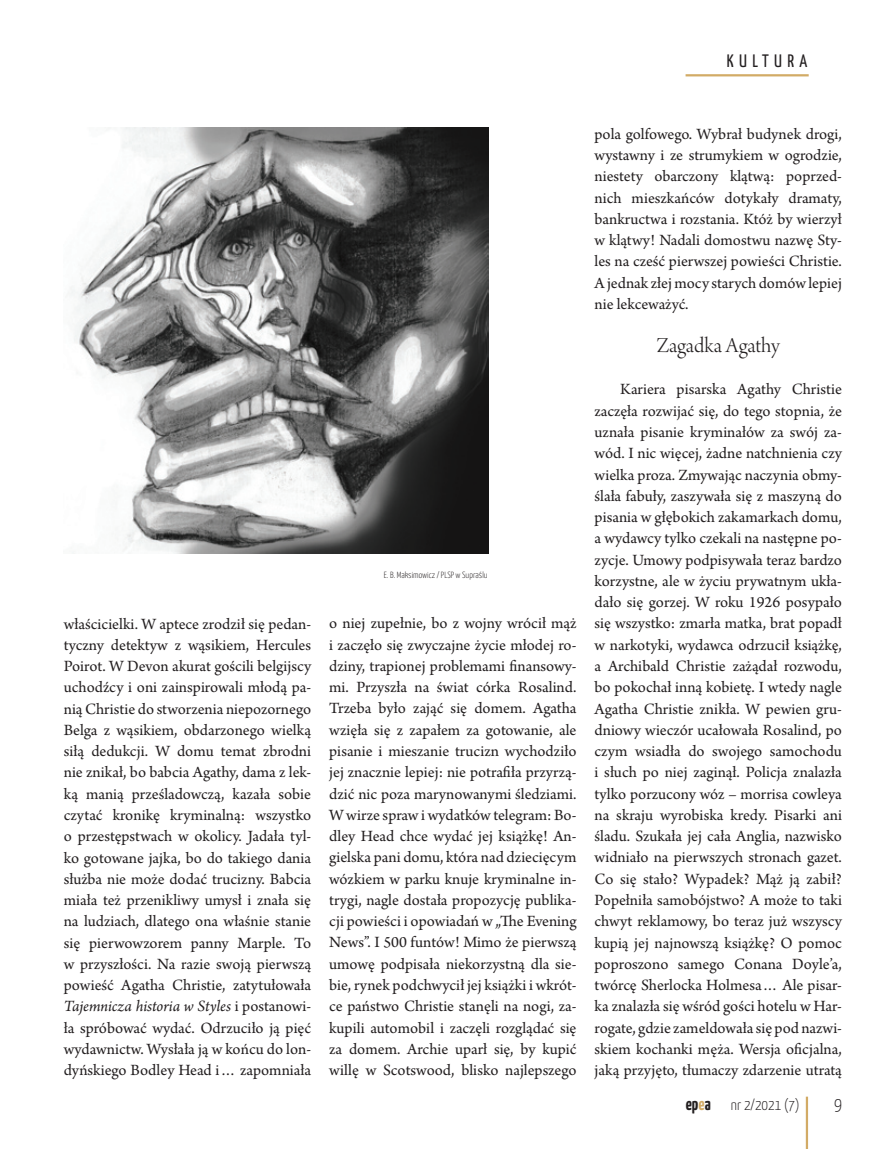
<style>
.page{position:relative;width:893px;height:1149px;background:#fff}
.page>*{position:absolute;margin:0;border:0;box-sizing:border-box;transform-origin:0 0}
.t1{font:22.5px "Arno Pro Light Display";letter-spacing:-.005em;color:#231f20}
.t2{font:18px "Yanone Kaffeesatz";letter-spacing:.3em;color:#231f20}
.t3{font:300 18px "Yanone Kaffeesatz";color:#231f20}
.t4{font:16.5px/21.3px "Arno Pro";color:#231f20;text-align:justify}
.t5{font:300 15px "Yanone Kaffeesatz";color:#231f20}
.t6{font:300 9px "Yanone Kaffeesatz";color:#231f20}
.s1{font-style:italic}
.s2{font-weight:700;font-size:18px}
.s3{font-weight:700;font-size:18px;color:#d2ab66}
</style>
<div class="page">
<hr style="left:806px;top:1096px;width:2px;height:52px;background:#d2ab66">
<hr style="left:686px;top:74px;width:123px;height:2px;background:#d2ab66">
<img style="left:70px;top:128px;width:419px;height:425px">
<p class="t2" style="left:727px;top:50px;width:82px">KULTURA</p>
<p class="t6" style="left:384px;top:569px;width:105px">E. B. Maksimowicz / PLSP w Supraślu</p>
<p class="t4" style="left:64px;top:613px;width:249px">właścicielki. W aptece zrodził się pedan&shy;tyczny detektyw z wąsikiem, Hercules Poirot. W Devon akurat gościli belgijscy uchodźcy i oni zainspirowali młodą pa&shy;nią Christie do stworzenia niepozornego Belga z wąsikiem, obdarzonego wielką siłą dedukcji. W domu temat zbrodni nie znikał, bo babcia Agathy, dama z lek&shy;ką manią prześladowczą, kazała sobie czytać kronikę kryminalną: wszystko o przestępstwach w okolicy. Jadała tyl&shy;ko gotowane jajka, bo do takiego dania służba nie może dodać trucizny. Babcia miała też przenikliwy umysł i znała się na ludziach, dlatego ona właśnie stanie się pierwowzorem panny Marple. To w przyszłości. Na razie swoją pierwszą powieść Agatha Christie, zatytułowała <span class="s1">Tajemnicza historia w Styles</span> i postanowi&shy;ła spróbować wydać. Odrzuciło ją pięć wydawnictw. Wysłała ją w końcu do lon&shy;dyńskiego Bodley Head i… zapomniała</p>
<p class="t4" style="left:329px;top:613px;width:249px">o niej zupełnie, bo z wojny wrócił mąż i zaczęło się zwyczajne życie młodej ro&shy;dziny, trapionej problemami finansowy&shy;mi. Przyszła na świat córka Rosalind.<br>Trzeba było zająć się domem. Agatha wzięła się z zapałem za gotowanie, ale pisanie i mieszanie trucizn wychodziło jej znacznie lepiej: nie potrafiła przyrzą&shy;dzić nic poza marynowanymi śledziami.<br>W wirze spraw i wydatków telegram: Bo&shy;dley Head chce wydać jej książkę! An&shy;gielska pani domu, która nad dziecięcym wózkiem w parku knuje kryminalne in&shy;trygi, nagle dostała propozycję publika&shy;cji powieści i opowiadań w „The Evening News”. I 500 funtów! Mimo że pierwszą umowę podpisała niekorzystną dla sie&shy;bie, rynek podchwycił jej książki i wkrót&shy;ce państwo Christie stanęli na nogi, za&shy;kupili automobil i zaczęli rozglądać się za domem. Archie uparł się, by kupić willę w Scotswood, blisko najlepszego</p>
<p class="t4" style="left:595px;top:124px;width:249px">pola golfowego. Wybrał budynek drogi, wystawny i ze strumykiem w ogrodzie, niestety obarczony klątwą: poprzed&shy;nich mieszkańców dotykały dramaty, bankructwa i rozstania. Któż by wierzył w klątwy! Nadali domostwu nazwę Sty&shy;les na cześć pierwszej powieści Christie.<br>A jednak złej mocy starych domów lepiej nie lekceważyć.</p>
<h1 class="t1" style="left:657px;top:333px;width:125px">Zagadka Agathy</h1>
<p class="t4" style="left:595px;top:379px;width:249px;text-indent:26px">Kariera pisarska Agathy Christie zaczęła rozwijać się, do tego stopnia, że uznała pisanie kryminałów za swój za&shy;wód. I nic więcej, żadne natchnienia czy wielka proza. Zmywając naczynia obmy&shy;ślała fabuły, zaszywała się z maszyną do pisania w głębokich zakamarkach domu, a wydawcy tylko czekali na następne po&shy;zycje. Umowy podpisywała teraz bardzo korzystne, ale w życiu prywatnym ukła&shy;dało się gorzej. W roku 1926 posypało się wszystko: zmarła matka, brat popadł w narkotyki, wydawca odrzucił książkę, a Archibald Christie zażądał rozwodu, bo pokochał inną kobietę. I wtedy nagle Agatha Christie znikła. W pewien gru&shy;dniowy wieczór ucałowała Rosalind, po czym wsiadła do swojego samochodu i słuch po niej zaginął. Policja znalazła tylko porzucony wóz – morrisa cowleya na skraju wyrobiska kredy. Pisarki ani śladu. Szukała jej cała Anglia, nazwisko widniało na pierwszych stronach gazet.<br>Co się stało? Wypadek? Mąż ją zabił?<br>Popełniła samobójstwo? A może to taki chwyt reklamowy, bo teraz już wszyscy kupią jej najnowszą książkę? O pomoc poproszono samego Conana Doyle’a, twórcę Sherlocka Holmesa… Ale pisar&shy;ka znalazła się wśród gości hotelu w Har&shy;rogate, gdzie zameldowała się pod nazwi&shy;skiem kochanki męża. Wersja oficjalna, jaką przyjęto, tłumaczy zdarzenie utratą</p>
<p class="t5" style="left:686px;top:1095px;width:115px"><span class="s2">ep</span><span class="s3">e</span><span class="s2">a</span> nr 2/2021 (7)</p>
<p class="t3" style="left:834px;top:1092px;width:9px">9</p>
</div>
